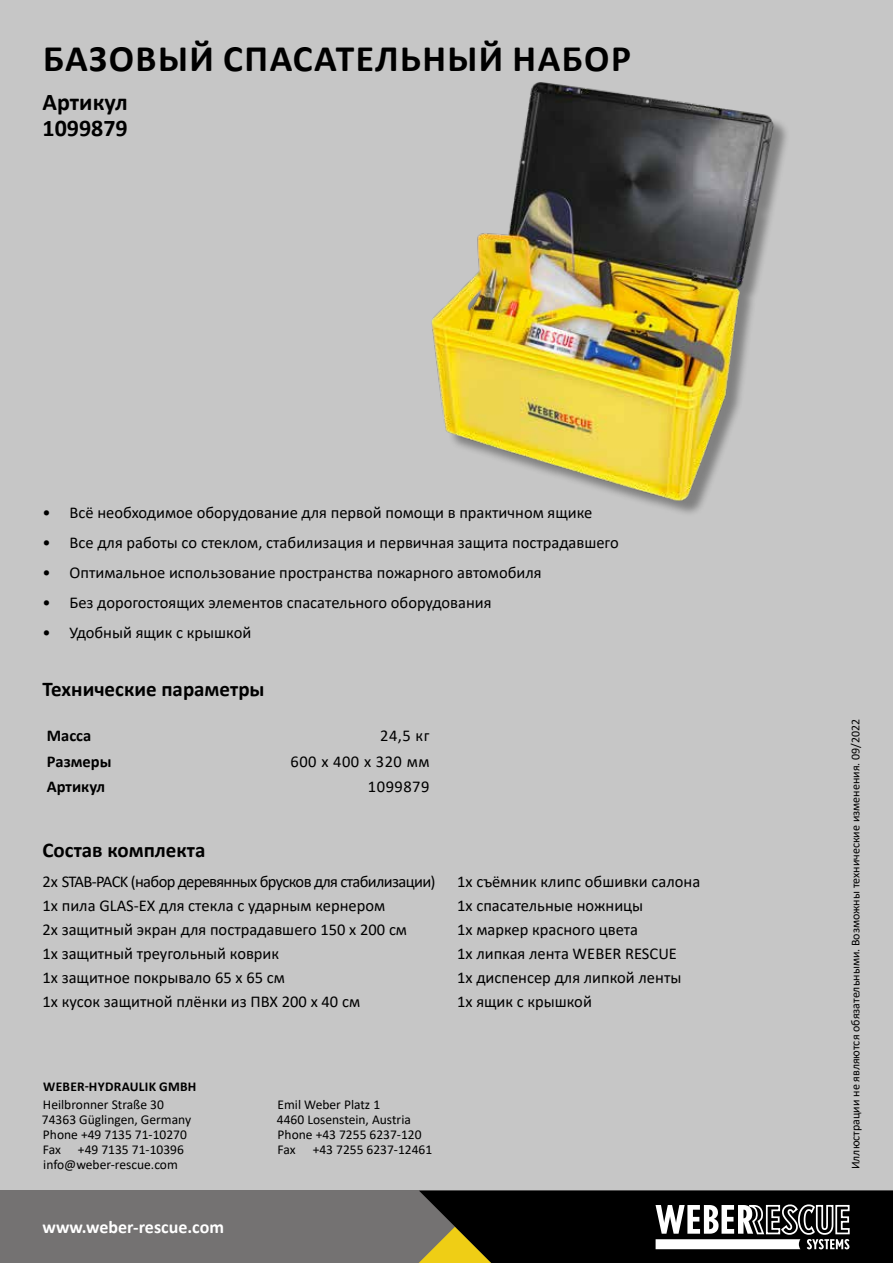
<style>
.page{position:relative;width:893px;height:1263px;background:#fff}
.page>*{position:absolute;margin:0;border:0;box-sizing:border-box;transform-origin:0 0}
.t1{font:700 37.5px "Calibri";letter-spacing:.04em;color:#000}
.t2{font:700 24px "Calibri";color:#000}
.t3{font:700 21px "Calibri";color:#000}
.t4{font:700 18px "Calibri";color:#fff}
.t5{font:16.5px/24px "Calibri";color:#000}
.t6{font:16.5px "Calibri";letter-spacing:.03em;color:#000}
.t7{font:700 16.5px "Calibri";color:#000}
.t8{font:13.5px/15px "Calibri";color:#000}
.t9{font:700 13.5px "Calibri";letter-spacing:.02em;color:#000}
.t10{font:12px "Calibri";color:#000}
</style>
<div class="page">
<div style="left:0;top:0;width:893px;height:1191px;background:#c6c6c6"></div>
<div style="left:0;top:1191px;width:893px;height:72px;background:#747272"></div>
<div style="left:434px;top:86px;width:357px;height:431px;background:#000;opacity:.35"></div>
<img style="left:431px;top:82px;width:360px;height:418px">
<svg style="left:419px;top:1191px;width:474px;height:72px;background:#2d2c25"></svg>
<h1 class="t1" style="left:43px;top:32px;width:589px">БАЗОВЫЙ СПАСАТЕЛЬНЫЙ НАБОР</h1>
<h2 class="t2" style="left:43px;top:85px;width:87px">Артикул</h2>
<h2 class="t2" style="left:43px;top:111px;width:87px">1099879</h2>
<p class="t5" style="left:43px;top:500px;width:551px">• Всё необходимое оборудование для первой помощи в практичном ящике</p>
<p class="t5" style="left:43px;top:530px;width:578px">• Все для работы со стеклом, стабилизация и первичная защита пострадавшего</p>
<p class="t5" style="left:43px;top:560px;width:501px">• Оптимальное использование пространства пожарного автомобиля</p>
<p class="t5" style="left:43px;top:590px;width:451px">• Без дорогостоящих элементов спасательного оборудования</p>
<p class="t5" style="left:43px;top:620px;width:210px">• Удобный ящик с крышкой</p>
<p class="t3" style="left:43px;top:674px;width:224px">Технические параметры</p>
<p class="t7" style="left:47px;top:724px;width:46px">Масса</p>
<p class="t5" style="left:380px;top:723px;width:51px">24,5 кг</p>
<p class="t7" style="left:47px;top:750px;width:66px">Размеры</p>
<p class="t6" style="left:291px;top:750px;width:140px">600 x 400 x 320 мм</p>
<p class="t7" style="left:47px;top:775px;width:60px">Артикул</p>
<p class="t6" style="left:368px;top:775px;width:63px">1099879</p>
<p class="t3" style="left:43px;top:835px;width:164px">Состав комплекта</p>
<p class="t5" style="left:43px;top:869px;width:395px">2x STAB-PACK (набор деревянных брусков для стабилизации)<br>1x пила GLAS-EX для стекла с ударным кернером<br>2x защитный экран для пострадавшего 150 x 200 см<br>1x защитный треугольный коврик<br>1x защитное покрывало 65 x 65 см<br>1x кусок защитной плёнки из ПВХ 200 x 40 см</p>
<p class="t5" style="left:457px;top:869px;width:245px">1x съёмник клипс обшивки салона<br>1x спасательные ножницы<br>1x маркер красного цвета<br>1x липкая лента WEBER RESCUE<br>1x диспенсер для липкой ленты<br>1x ящик с крышкой</p>
<p class="t9" style="left:43px;top:1077px;width:155px">WEBER-HYDRAULIK GMBH</p>
<p class="t8" style="left:42px;top:1097px;width:151px">Heilbronner Straße 30<br>74363 Güglingen, Germany<br>Phone +49 7135 71-10270<br>Fax</p>
<p class="t8" style="left:43px;top:1142px;width:142px;text-indent:35px">+49 7135 71-10396 info@weber-rescue.com</p>
<p class="t4" style="left:43px;top:1215px;width:183px">www.weber-rescue.com</p>
<p class="t8" style="left:277px;top:1097px;width:146px">Emil Weber Platz 1<br>4460 Losenstein, Austria<br>Phone +43 7255 6237-120<br>Fax</p>
<p class="t8" style="left:313px;top:1142px;width:121px">+43 7255 6237-12461</p>
<p class="t10" style="left:847px;top:1169px;width:452px;rotate:-90deg">Иллюстрации не являются обязательными. Возможны технические изменения. 09/2022</p>
</div>
